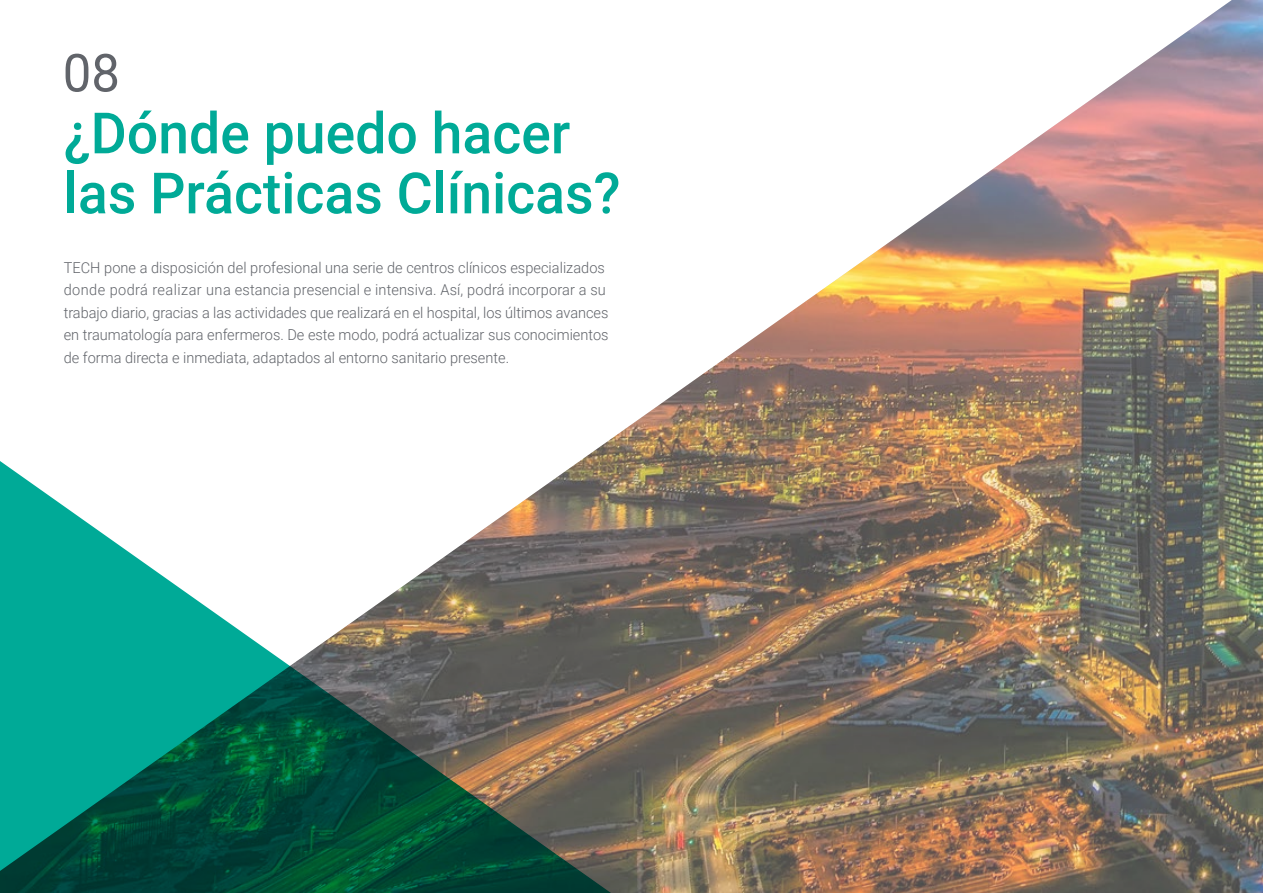
<style>
.page{position:relative;width:1263px;height:893px;background:#fff}
.page>*{position:absolute;margin:0;border:0;box-sizing:border-box;transform-origin:0 0}
.t1{font:500 57px/60px "Roboto";color:#00aa97}
.t2{font:52.5px "Roboto";color:#61646a}
.t3{font:300 15px/22.5px "Roboto";color:#61646a}
</style>
<div class="page">
<img style="left:601px;top:0;width:662px;height:893px">
<svg style="left:0;top:446px;width:641px;height:447px"></svg>
<h2 class="t2" style="left:63px;top:36px;width:59px">08</h2>
<h1 class="t1" style="left:64px;top:101px;width:558px">¿Dónde puedo hacer las Prácticas Clínicas?</h1>
<p class="t3" style="left:64px;top:255px;width:546px">TECH pone a disposición del profesional una serie de centros clínicos especializados donde podrá realizar una estancia presencial e intensiva. Así, podrá incorporar a su trabajo diario, gracias a las actividades que realizará en el hospital, los últimos avances en traumatología para enfermeros. De este modo, podrá actualizar sus conocimientos de forma directa e inmediata, adaptados al entorno sanitario presente.</p>
</div>
